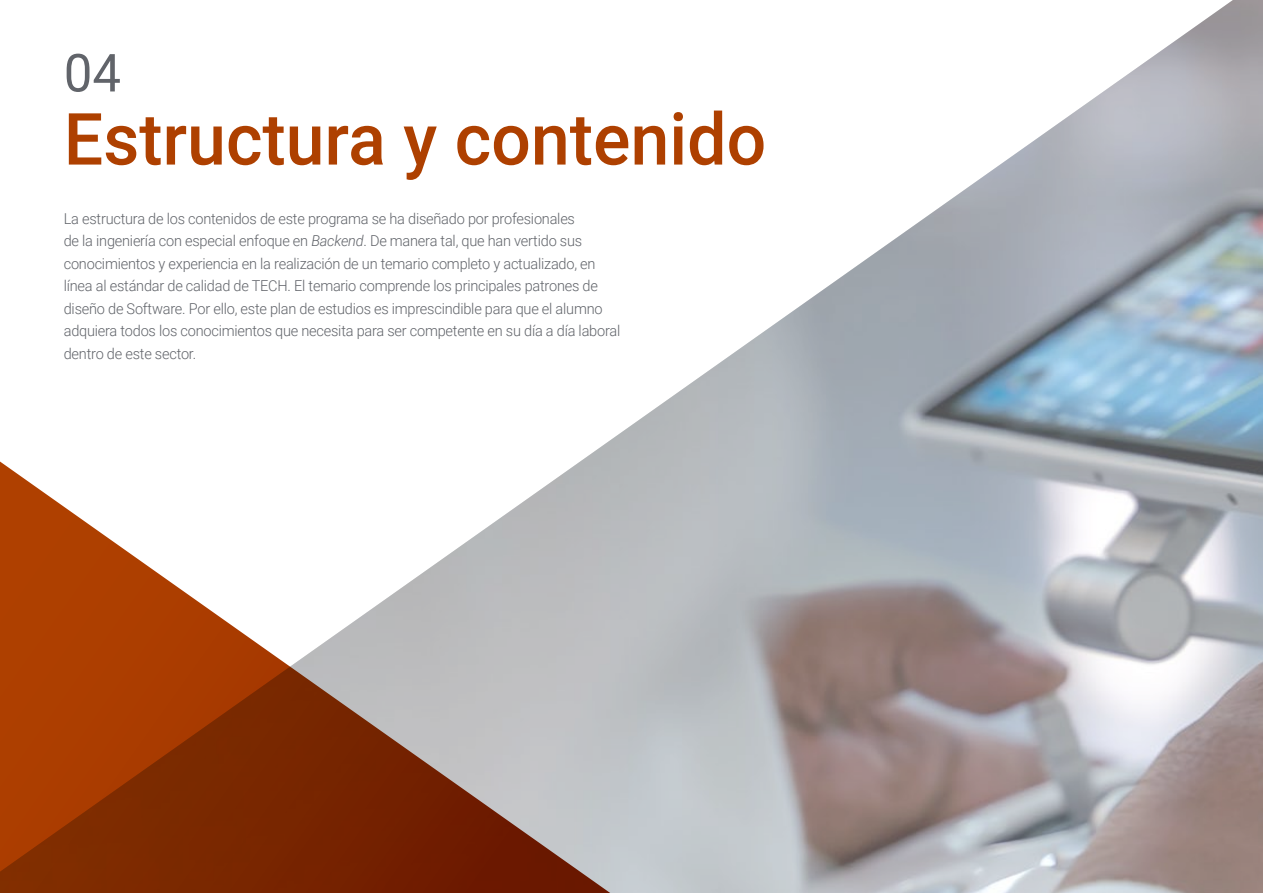
<style>
.page{position:relative;width:1263px;height:893px;background:#fff}
.page>*{position:absolute;margin:0;border:0;box-sizing:border-box;transform-origin:0 0}
.t1{font:500 72px "Roboto";color:#ae4000}
.t2{font:52.5px "Roboto";color:#61646a}
.t3{font:300 15px/22.5px "Roboto";letter-spacing:-.015em;color:#61646a}
.s1{font-style:italic}
</style>
<div class="page">
<img style="left:602px;top:0;width:661px;height:893px">
<svg style="left:0;top:446px;width:640px;height:447px"></svg>
<h2 class="t2" style="left:64px;top:36px;width:59px">04</h2>
<h1 class="t1" style="left:64px;top:89px;width:704px">Estructura y contenido</h1>
<p class="t3" style="left:64px;top:207px;width:558px">La estructura de los contenidos de este programa se ha diseñado por profesionales<br>de la ingeniería con especial enfoque en <span class="s1">Backend</span>. De manera tal, que han vertido sus conocimientos y experiencia en la realización de un temario completo y actualizado, en línea al estándar de calidad de TECH. El temario comprende los principales patrones de diseño de Software. Por ello, este plan de estudios es imprescindible para que el alumno adquiera todos los conocimientos que necesita para ser competente en su día a día laboral dentro de este sector.</p>
</div>
